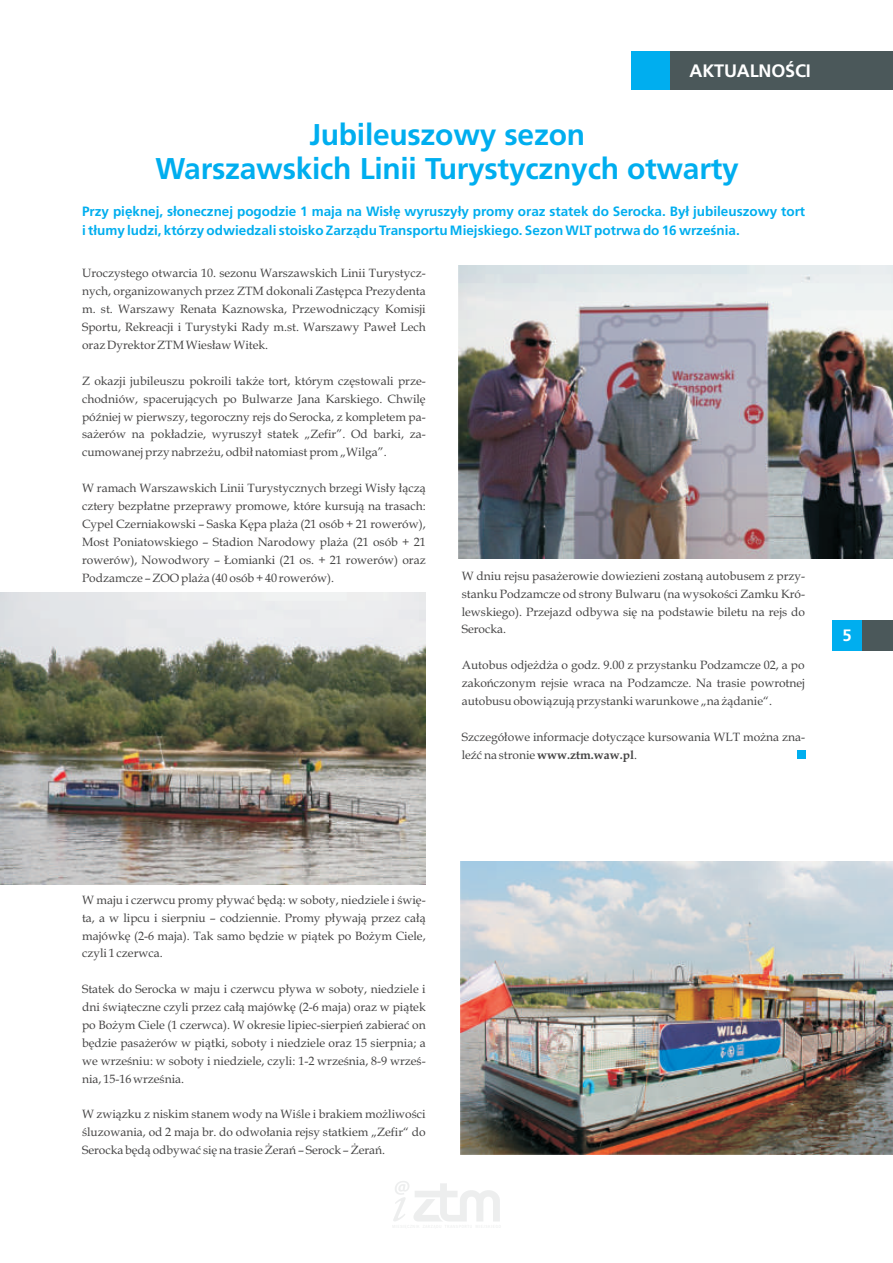
<style>
.page{position:relative;width:893px;height:1263px;background:#fff}
.page>*{position:absolute;margin:0;border:0;box-sizing:border-box;transform-origin:0 0}
.t1{font:700 30px/34.7px "Frutiger LT Com";letter-spacing:-.01em;color:#00aeef;text-align:center}
.t2{font:700 18px "Frutiger LT Com";letter-spacing:-.01em;color:#fff}
.t3{font:700 16.5px "Frutiger LT Com";color:#fff}
.t4{font:700 13.5px/19.2px "Frutiger LT Com";color:#00aeef}
.t5{font:12px/17.9px "Book Antiqua";color:#454444;text-align:justify}
.s1{font-weight:700}
</style>
<div class="page">
<svg style="left:393px;top:1181px;width:107px;height:40px"></svg>
<div style="left:670px;top:51px;width:223px;height:39px;background:#4b585a"></div>
<div style="left:631px;top:51px;width:39px;height:39px;background:#00aeef"></div>
<img style="left:458px;top:266px;width:435px;height:292px">
<img style="left:0;top:592px;width:426px;height:293px">
<img style="left:461px;top:862px;width:432px;height:292px">
<div style="left:797px;top:751px;width:8px;height:8px;background:#00aeef"></div>
<div style="left:832px;top:620px;width:31px;height:31px;background:#00aeef"></div>
<div style="left:863px;top:620px;width:30px;height:31px;background:#4b585a"></div>
<h2 class="t2" style="left:689px;top:63px;width:123px">AKTUALNOŚCI</h2>
<h1 class="t1" style="left:156px;top:120px;width:585px">Jubileuszowy sezon<br>Warszawskich Linii Turystycznych otwarty</h1>
<p class="t4" style="left:82px;top:203px;width:725px">Przy pięknej, słonecznej pogodzie 1 maja na Wisłę wyruszyły promy oraz statek do Serocka. Był jubileuszowy tort i tłumy ludzi, którzy odwiedzali stoisko Zarządu Transportu Miejskiego. Sezon WLT potrwa do 16 września.</p>
<p class="t5" style="left:82px;top:266px;width:345px">Uroczystego otwarcia 10. sezonu Warszawskich Linii Turystycz&shy;nych, organizowanych przez ZTM dokonali Zastępca Prezydenta m. st. Warszawy Renata Kaznowska, Przewodniczący Komisji Sportu, Rekreacji i Turystyki Rady m.st. Warszawy Paweł Lech oraz Dyrektor ZTM Wiesław Witek.</p>
<p class="t5" style="left:82px;top:373px;width:345px">Z okazji jubileuszu pokroili także tort, którym częstowali prze&shy;chodniów, spacerujących po Bulwarze Jana Karskiego. Chwilę później w pierwszy, tegoroczny rejs do Serocka, z kompletem pa&shy;sażerów na pokładzie, wyruszył statek „Zefir”. Od barki, za&shy;cumowanej przy nabrzeżu, odbił natomiast prom „Wilga”.</p>
<p class="t5" style="left:82px;top:480px;width:345px">W ramach Warszawskich Linii Turystycznych brzegi Wisły łączą cztery bezpłatne przeprawy promowe, które kursują na trasach:<br>Cypel Czerniakowski – Saska Kępa plaża (21 osób + 21 rowerów), Most Poniatowskiego – Stadion Narodowy plaża (21 osób + 21 rowerów), Nowodwory – Łomianki (21 os. + 21 rowerów) oraz Podzamcze – ZOO plaża (40 osób + 40 rowerów).</p>
<p class="t5" style="left:462px;top:568px;width:345px">W dniu rejsu pasażerowie dowiezieni zostaną autobusem z przy&shy;stanku Podzamcze od strony Bulwaru (na wysokości Zamku Kró&shy;lewskiego). Przejazd odbywa się na podstawie biletu na rejs do Serocka.</p>
<p class="t5" style="left:462px;top:658px;width:345px">Autobus odjeżdża o godz. 9.00 z przystanku Podzamcze 02, a po zakończonym rejsie wraca na Podzamcze. Na trasie powrotnej autobusu obowiązują przystanki warunkowe „na żądanie“.</p>
<p class="t5" style="left:462px;top:729px;width:345px">Szczegółowe informacje dotyczące kursowania WLT można zna&shy;leźć na stronie <span class="s1">www.ztm.waw.pl</span>.</p>
<h3 class="t3" style="left:843px;top:629px;width:11px">5</h3>
<p class="t5" style="left:82px;top:892px;width:345px">W maju i czerwcu promy pływać będą: w soboty, niedziele i świę&shy;ta, a w lipcu i sierpniu – codziennie. Promy pływają przez całą majówkę (2-6 maja). Tak samo będzie w piątek po Bożym Ciele, czyli 1 czerwca.</p>
<p class="t5" style="left:82px;top:982px;width:345px">Statek do Serocka w maju i czerwcu pływa w soboty, niedziele i dni świąteczne czyli przez całą majówkę (2-6 maja) oraz w piątek po Bożym Ciele (1 czerwca). W okresie lipiec-sierpień zabierać on będzie pasażerów w piątki, soboty i niedziele oraz 15 sierpnia; a we wrześniu: w soboty i niedziele, czyli: 1-2 września, 8-9 wrześ&shy;nia, 15-16 września.</p>
<p class="t5" style="left:82px;top:1107px;width:345px">W związku z niskim stanem wody na Wiśle i brakiem możliwości śluzowania, od 2 maja br. do odwołania rejsy statkiem „Zefir“ do Serocka będą odbywać się na trasie Żerań – Serock – Żerań.</p>
</div>
